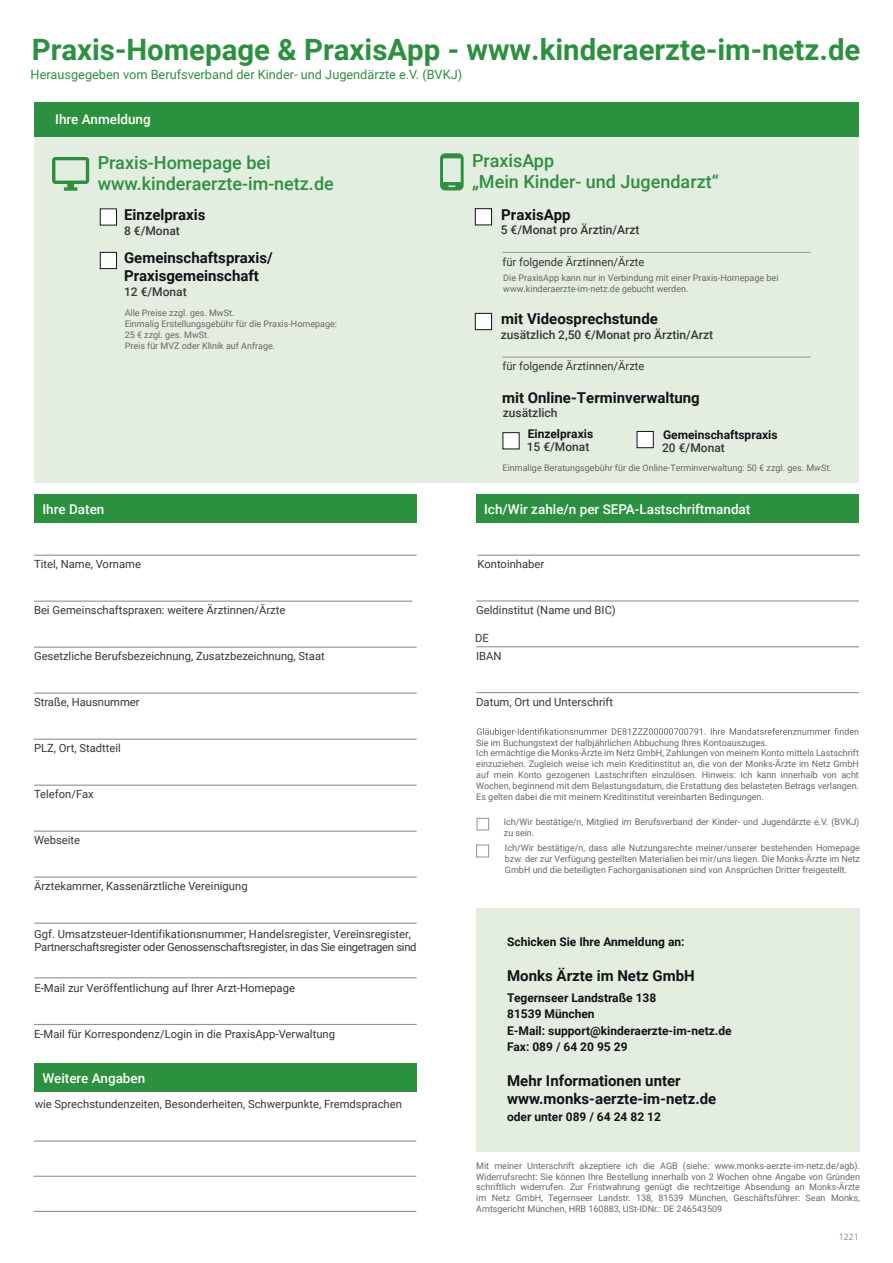
<style>
.page{position:relative;width:893px;height:1263px;background:#fff}
.page>*{position:absolute;margin:0;border:0;box-sizing:border-box;transform-origin:0 0}
.t1{font:700 29.4px "Roboto";color:#2c913f}
.t2{font:500 18px/21px "Roboto";color:#2c913f}
.t3{font:700 15px/18px "Roboto";color:#111416}
.t4{font:500 13.5px "Roboto";color:#fff}
.t5{font:12.75px "Roboto";color:#2c913f}
.t6{font:700 12px/16.5px "Roboto";color:#111416}
.t7{font:500 12px "Roboto";color:#343839}
.t8{font:11.25px "Roboto";color:#343839}
.t9{font:11.25px "Roboto";letter-spacing:-.025em;color:#343839}
.t10{font:9px/10.8px "Roboto";color:#666868}
.t11{font:300 9px "Frutiger LT";color:#7c7f7f}
</style>
<div class="page">
<div style="left:34px;top:136px;width:825px;height:347px;background:#e3ede0"></div>
<div style="left:34px;top:102px;width:825px;height:34px;background:#2c913f"></div>
<div style="left:476px;top:908px;width:384px;height:243px;background:#e3ede0"></div>
<div style="left:34px;top:495px;width:383px;height:28px;background:#2c913f"></div>
<hr style="left:34px;top:555px;width:383px;height:1px;background:#919394">
<hr style="left:34px;top:601px;width:378px;height:1px;background:#919394">
<hr style="left:34px;top:647px;width:383px;height:1px;background:#919394">
<hr style="left:34px;top:693px;width:383px;height:1px;background:#919394">
<hr style="left:34px;top:739px;width:383px;height:1px;background:#919394">
<hr style="left:34px;top:785px;width:383px;height:1px;background:#919394">
<hr style="left:34px;top:830px;width:383px;height:2px;background:#919394">
<hr style="left:34px;top:876px;width:383px;height:2px;background:#919394">
<hr style="left:34px;top:1024px;width:383px;height:1px;background:#919394">
<hr style="left:34px;top:922px;width:383px;height:2px;background:#919394">
<hr style="left:34px;top:977px;width:383px;height:1px;background:#919394">
<div style="left:476px;top:844px;width:13px;height:13px;background:#fff;border:1px solid #919394"></div>
<div style="left:477px;top:818px;width:12px;height:12px;background:#fff;border:1px solid #919394"></div>
<svg style="left:477px;top:728px;width:381px;height:9px"></svg>
<div style="left:476px;top:495px;width:382px;height:28px;background:#2c913f"></div>
<hr style="left:477px;top:555px;width:383px;height:1px;background:#919394">
<hr style="left:476px;top:600px;width:383px;height:1px;background:#919394">
<hr style="left:476px;top:646px;width:383px;height:1px;background:#919394">
<hr style="left:476px;top:692px;width:383px;height:1px;background:#919394">
<hr style="left:34px;top:1176px;width:382px;height:1px;background:#919394">
<hr style="left:34px;top:1140px;width:382px;height:2px;background:#919394">
<div style="left:34px;top:1063px;width:383px;height:29px;background:#2c913f"></div>
<hr style="left:34px;top:1211px;width:382px;height:1px;background:#919394">
<div style="left:100px;top:209px;width:17px;height:16px;background:#fff"></div>
<div style="left:100px;top:208px;width:17px;height:17px;border:1px solid #111416"></div>
<div style="left:100px;top:252px;width:17px;height:17px;background:#fff"></div>
<div style="left:100px;top:252px;width:17px;height:17px;border:1px solid #111416"></div>
<svg style="left:52px;top:157px;width:37px;height:34px"></svg>
<svg style="left:440px;top:153px;width:24px;height:37px"></svg>
<hr style="left:503px;top:252px;width:308px;height:1px;background:#919394">
<div style="left:475px;top:209px;width:17px;height:16px;background:#fff"></div>
<div style="left:475px;top:208px;width:17px;height:17px;border:1px solid #111416"></div>
<hr style="left:503px;top:357px;width:308px;height:1px;background:#919394">
<div style="left:475px;top:313px;width:17px;height:17px;background:#fff"></div>
<div style="left:475px;top:313px;width:17px;height:17px;border:1px solid #111416"></div>
<div style="left:503px;top:433px;width:16px;height:16px;background:#fff"></div>
<div style="left:637px;top:431px;width:16px;height:17px;background:#fff"></div>
<div style="left:637px;top:431px;width:17px;height:17px;border:1px solid #111416"></div>
<h1 class="t1" style="left:32px;top:29px;width:830px">Praxis-Homepage &amp; PraxisApp - www.kinderaerzte-im-netz.de</h1>
<h3 class="t5" style="left:31px;top:66px;width:433px">Herausgegeben vom Berufsverband der Kinder- und Jugendärzte e.V. (BVKJ)</h3>
<h3 class="t4" style="left:55px;top:110px;width:97px">Ihre Anmeldung</h3>
<h2 class="t2" style="left:98px;top:152px;width:238px">Praxis-Homepage bei www.kinderaerzte-im-netz.de</h2>
<h2 class="t2" style="left:472px;top:149px;width:248px">PraxisApp<br>„Mein Kinder- und Jugendarzt“</h2>
<h3 class="t3" style="left:124px;top:205px;width:83px">Einzelpraxis</h3>
<h3 class="t7" style="left:124px;top:222px;width:57px">8 €/Monat</h3>
<h3 class="t3" style="left:124px;top:248px;width:150px">Gemeinschaftspraxis/<br>Praxisgemeinschaft</h3>
<h3 class="t7" style="left:124px;top:284px;width:64px">12 €/Monat</h3>
<p class="t10" style="left:125px;top:307px;width:214px">Alle Preise zzgl. ges. MwSt.<br>Einmalig Erstellungsgebühr für die Praxis-Homepage:<br>25 € zzgl. ges. MwSt.<br>Preis für MVZ oder Klinik auf Anfrage.</p>
<h3 class="t4" style="left:43px;top:499px;width:63px">Ihre Daten</h3>
<p class="t8" style="left:34px;top:557px;width:109px">Titel, Name, Vorname</p>
<p class="t8" style="left:34px;top:603px;width:253px">Bei Gemeinschaftspraxen: weitere Ärztinnen/Ärzte</p>
<p class="t8" style="left:34px;top:649px;width:292px">Gesetzliche Berufsbezeichnung, Zusatzbezeichnung, Staat</p>
<p class="t8" style="left:34px;top:695px;width:107px">Straße, Hausnummer</p>
<p class="t8" style="left:34px;top:741px;width:88px">PLZ, Ort, Stadtteil</p>
<p class="t8" style="left:34px;top:787px;width:61px">Telefon/Fax</p>
<p class="t8" style="left:34px;top:832px;width:48px">Webseite</p>
<p class="t8" style="left:34px;top:878px;width:215px">Ärztekammer, Kassenärztliche Vereinigung</p>
<p class="t8" style="left:34px;top:926px;width:378px">Ggf. Umsatzsteuer-Identifikationsnummer; Handelsregister, Vereinsregister,</p>
<p class="t9" style="left:34px;top:939px;width:384px">Partnerschaftsregister oder Genossenschaftsregister, in das Sie eingetragen sind</p>
<p class="t8" style="left:34px;top:980px;width:262px">E-Mail zur Veröffentlichung auf Ihrer Arzt-Homepage</p>
<p class="t8" style="left:34px;top:1026px;width:303px">E-Mail für Korrespondenz/Login in die PraxisApp-Verwaltung</p>
<h3 class="t4" style="left:43px;top:1068px;width:104px">Weitere Angaben</h3>
<p class="t8" style="left:35px;top:1096px;width:369px">wie Sprechstundenzeiten, Besonderheiten, Schwerpunkte, Fremdsprachen</p>
<h3 class="t3" style="left:501px;top:205px;width:71px">PraxisApp</h3>
<h3 class="t7" style="left:501px;top:222px;width:140px">5 €/Monat pro Ärztin/Arzt</h3>
<p class="t10" style="left:503px;top:272px;width:277px">Die PraxisApp kann nur in Verbindung mit einer Praxis-Homepage bei www.kinderaerzte-im-netz.de gebucht werden.</p>
<p class="t8" style="left:503px;top:254px;width:144px">für folgende Ärztinnen/Ärzte</p>
<h3 class="t3" style="left:501px;top:309px;width:158px">mit Videosprechstunde</h3>
<h3 class="t7" style="left:501px;top:326px;width:214px">zusätzlich 2,50 €/Monat pro Ärztin/Arzt</h3>
<p class="t8" style="left:503px;top:358px;width:144px">für folgende Ärztinnen/Ärzte</p>
<h3 class="t3" style="left:502px;top:388px;width:199px">mit Online-Terminverwaltung</h3>
<h3 class="t6" style="left:528px;top:425px;width:67px">Einzelpraxis</h3>
<h3 class="t7" style="left:527px;top:438px;width:64px">15 €/Monat</h3>
<h3 class="t7" style="left:503px;top:405px;width:56px">zusätzlich</h3>
<h3 class="t6" style="left:663px;top:426px;width:116px">Gemeinschaftspraxis</h3>
<h3 class="t7" style="left:662px;top:439px;width:64px">20 €/Monat</h3>
<p class="t10" style="left:503px;top:462px;width:331px">Einmalige Beratungsgebühr für die Online-Terminverwaltung: 50 € zzgl. ges. MwSt.</p>
<h3 class="t4" style="left:484px;top:499px;width:268px">Ich/Wir zahle/n per SEPA-Lastschriftmandat</h3>
<p class="t8" style="left:477px;top:557px;width:68px">Kontoinhaber</p>
<p class="t8" style="left:476px;top:602px;width:141px">Geldinstitut (Name und BIC)</p>
<p class="t8" style="left:476px;top:648px;width:27px">IBAN</p>
<p class="t8" style="left:476px;top:694px;width:138px">Datum, Ort und Unterschrift</p>
<p class="t8" style="left:475px;top:630px;width:15px">DE</p>
<p class="t10" style="left:476px;top:737px;width:384px">Sie im Buchungstext der halbjährlichen Abbuchung Ihres Kontoauszuges.<br>Ich ermächtige die Monks-Ärzte im Netz GmbH, Zahlungen von meinem Konto mittels Lastschrift einzuziehen. Zugleich weise ich mein Kreditinstitut an, die von der Monks-Ärzte im Netz GmbH auf mein Konto gezogenen Lastschriften einzulösen. Hinweis: Ich kann innerhalb von acht Wochen, beginnend mit dem Belastungsdatum, die Erstattung des belasteten Betrags verlangen.<br>Es gelten dabei die mit meinem Kreditinstitut vereinbarten Bedingungen.</p>
<p class="t10" style="left:504px;top:816px;width:357px">Ich/Wir bestätige/n, Mitglied im Berufsverband der Kinder- und Jugendärzte e.V. (BVKJ) zu sein.</p>
<p class="t10" style="left:505px;top:842px;width:357px;text-align:justify">Ich/Wir bestätige/n, dass alle Nutzungsrechte meiner/unserer bestehenden Homepage bzw. der zur Verfügung gestellten Materialien bei mir/uns liegen. Die Monks-Ärzte im Netz GmbH und die beteiligten Fachorganisationen sind von Ansprüchen Dritter freigestellt.</p>
<h3 class="t6" style="left:507px;top:933px;width:179px">Schicken Sie Ihre Anmeldung an:</h3>
<h3 class="t3" style="left:507px;top:966px;width:189px">Monks Ärzte im Netz GmbH</h3>
<h3 class="t6" style="left:507px;top:988px;width:226px">Tegernseer Landstraße 138<br>81539 München<br>E-Mail: support@kinderaerzte-im-netz.de<br>Fax: 089 / 64 20 95 29</h3>
<h3 class="t3" style="left:507px;top:1071px;width:211px">Mehr Informationen unter www.monks-aerzte-im-netz.de</h3>
<h3 class="t6" style="left:507px;top:1108px;width:155px">oder unter 089 / 64 24 82 12</h3>
<p class="t10" style="left:476px;top:1160px;width:385px;text-align:justify">Mit meiner Unterschrift akzeptiere ich die AGB (siehe: www.monks-aerzte-im-netz.de/agb).<br>Widerrufsrecht: Sie können Ihre Bestellung innerhalb von 2 Wochen ohne Angabe von Gründen schriftlich widerrufen. Zur Fristwahrung genügt die rechtzeitige Absendung an Monks-Ärzte im Netz GmbH, Tegernseer Landstr. 138, 81539 München, Geschäftsführer: Sean Monks, Amtsgericht München, HRB 160883, USt-IDNr.: DE 246543509</p>
<p class="t11" style="left:839px;top:1232px;width:22px">1221</p>
</div>
